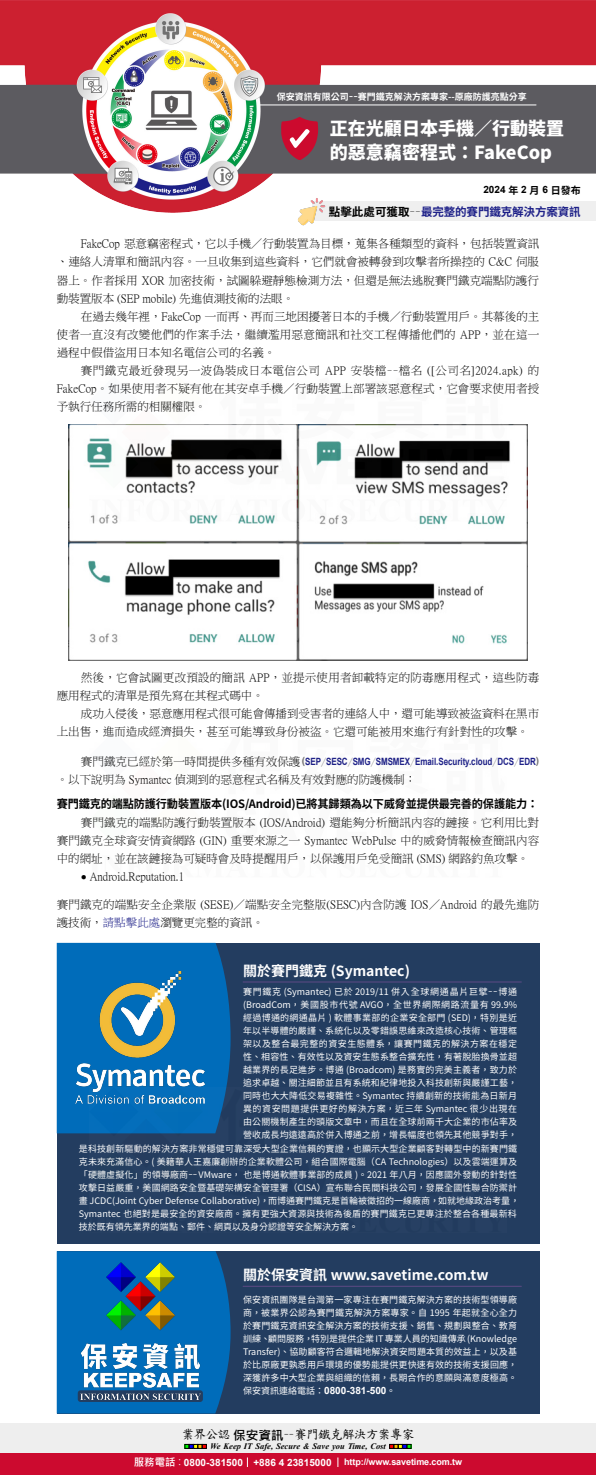
<style>
.page{position:relative;width:596px;height:1475px;background:#fff}
.page>*{position:absolute;margin:0;border:0;box-sizing:border-box;transform-origin:0 0}
.t1{font:800 18px/24px "Source Han Sans TW";color:#fff}
.t2{font:700 14px "Source Han Sans TW";color:#fff}
.t3{font:12.6px "DF Kai Shu SB Estd BF";letter-spacing:-.05em;color:#000}
.t4{font:11.5px/18px "P Ming Li U";color:#000;text-align:justify}
.t5{font:11.5px/18px "P Ming Li U";letter-spacing:.02em;color:#000}
.t6{font:700 11.5px "Source Han Sans TW";letter-spacing:-.015em;color:#000}
.t7{font:700 11.5px "Source Han Sans TW";letter-spacing:-.01em;color:#1d2088}
.t8{font:700 10px "Arial";letter-spacing:-.005em;color:#1d2088;scale:.8 1}
.t9{font:700 10px "Arial";color:#fff}
.t10{font:700 10px "Arial";color:#000}
.t11{font:9px/13px "Source Han Sans TW";letter-spacing:.015em;color:#fff;text-align:justify}
.t12{font:700 9px "Arial";letter-spacing:-.01em;color:#fff}
.t13{font:9px "Source Han Sans TW";letter-spacing:.08em;color:#fff}
.t14{font:9px "Source Han Sans TW";letter-spacing:.07em;color:#fff}
.t15{font:9px "Source Han Sans TW";letter-spacing:.035em;color:#fff}
.t16{font:9px "Source Han Sans TW";letter-spacing:.06em;color:#fff}
.t17{font:700 9px "Source Han Sans TW";color:#fff}
.t18{font:9px "Source Han Sans TW";letter-spacing:.05em;color:#fff}
.t19{font:italic 700 8.4px "Times New Roman";letter-spacing:.005em;color:#000}
.s1{font-family:"Source Han Sans TW"}
.s2{color:#000}
.s3{font-family:"P Ming Li U";font-weight:400;color:#000}
.s4{font-family:"P Ming Li U";font-weight:400;font-size:11.5px;color:#000}
.s5{color:#727171}
.s6{font-family:"Source Han Sans TW";font-weight:800;color:#727171}
.s7{font-family:"Arial";font-size:10px}
.s8{color:#1d2088}
.s9{font-family:"Source Han Sans TW";font-weight:400;font-size:9px}
.s10{font-family:"Microsoft Jheng Hei";font-weight:700}
.s11{font-family:"Microsoft Jheng Hei";font-size:10.4px}
.s12{font-family:"Microsoft Jheng Hei";font-weight:400;font-size:10.4px}
.s13{font-size:10px}
</style>
<div class="page">
<div style="left:0;top:1423px;width:595px;height:32px;background:#eee"></div>
<svg style="left:185px;top:1443px;width:21px;height:5px"></svg>
<svg style="left:389px;top:1443px;width:22px;height:5px"></svg>
<div style="left:0;top:1453px;width:595px;height:21px;background:#cc0a2f"></div>
<img style="left:0;top:0;width:595px;height:213px">
<div style="left:313px;top:201px;width:282px;height:20px;background:#efefef"></div>
<img style="left:298px;top:197px;width:27px;height:28px">
<div style="left:57px;top:942px;width:482px;height:301px;background:#233d60"></div>
<div style="left:57px;top:942px;width:173px;height:191px;background:#006cba"></div>
<hr style="left:243px;top:981px;width:278px;height:1px;background:#5e4a85">
<img style="left:76px;top:971px;width:130px;height:136px">
<div style="left:57px;top:1250px;width:482px;height:163px;background:#233d60"></div>
<svg style="left:57px;top:1250px;width:173px;height:163px;background:#066ab4"></svg>
<hr style="left:243px;top:1285px;width:278px;height:1px;background:#5e4a85">
<svg style="left:78px;top:1389px;width:125px;height:12px"></svg>
<img style="left:80px;top:1262px;width:120px;height:136px">
<hr style="left:259px;top:105px;width:276px;height:1px;background:#fff">
<svg style="left:281px;top:117px;width:37px;height:43px;background:#b3324b"></svg>
<img style="left:68px;top:424px;width:459px;height:236px">
<img style="left:89px;top:424px;width:417px;height:97px">
<img style="left:89px;top:1086px;width:141px;height:48px">
<p class="t17" style="left:277px;top:92px;width:251px">保安資訊有限公司－－賽門鐵克解決方案專家--原廠防護亮點分享</p>
<h1 class="t1" style="left:330px;top:116px;width:235px">正在光顧日本手機／行動裝置的惡意竊密程式：FakeCop</h1>
<p class="t10" style="left:483px;top:183px;width:99px">2024 <span class="s1">年</span> 2 <span class="s1">月</span> 6 <span class="s1">日發布</span></p>
<p class="t7" style="left:329px;top:205px;width:253px"><span class="s2">點擊此處可獲取</span><span class="s3">－－</span>最完整的賽門鐵克解決方案資訊</p>
<p class="t4" style="left:57px;top:235px;width:484px;text-indent:24px">FakeCop 惡意竊密程式，它以手機／行動裝置為目標，蒐集各種類型的資料，包括裝置資訊、連絡人清單和簡訊內容。一旦收集到這些資料，它們就會被轉發到攻擊者所操控的 C&amp;C 伺服器上。作者採用 XOR 加密技術，試圖躲避靜態檢測方法，但還是無法逃脫賽門鐵克端點防護行動裝置版本 (SEP mobile) 先進偵測技術的法眼。</p>
<p class="t4" style="left:57px;top:307px;width:484px;text-indent:24px">在過去幾年裡，FakeCop 一而再、再而三地困擾著日本的手機／行動裝置用戶。其幕後的主使者一直沒有改變他們的作案手法，繼續濫用惡意簡訊和社交工程傳播他們的 APP，並在這一過程中假借盜用日本知名電信公司的名義。</p>
<p class="t4" style="left:57px;top:361px;width:484px;text-indent:24px">賽門鐵克最近發現另一波偽裝成日本電信公司 APP 安裝檔－－檔名 ([公司名]2024.apk) 的FakeCop。如果使用者不疑有他在其安卓手機／行動裝置上部署該惡意程式，它會要求使用者授予執行任務所需的相關權限。</p>
<p class="t5" style="left:57px;top:668px;width:483px;text-indent:24px">然後，它會試圖更改預設的簡訊 APP，並提示使用者卸載特定的防毒應用程式，這些防毒應用程式的清單是預先寫在其程式碼中。</p>
<p class="t4" style="left:57px;top:704px;width:483px;line-height:18.3px;text-indent:24px">成功入侵後，惡意應用程式很可能會傳播到受害者的連絡人中，還可能導致被盜資料在黑市上出售，進而造成經濟損失，甚至可能導致身份被盜。它還可能被用來進行有針對性的攻擊。</p>
<p class="t8" style="left:81px;top:754px;width:574px"><span class="s4">賽門鐵克已經於第一時間提供多種有效保護</span><span class="s5">(</span>SEP<span class="s6">／</span>SESC<span class="s6">／</span>SMG<span class="s6">／</span>SMSMEX<span class="s6">／</span>Email.Security.cloud<span class="s6">／</span>DCS<span class="s6">／</span>EDR<span class="s5">)</span></p>
<p class="t4" style="left:57px;top:770px;width:361px">。以下說明為 Symantec 偵測到的惡意程式名稱及有效對應的防護機制：</p>
<p class="t6" style="left:57px;top:797px;width:482px">賽門鐵克的端點防護行動裝置版本(IOS/Android)已將其歸類為以下威脅並提供最完善的保護能力：</p>
<p class="t4" style="left:57px;top:813px;width:484px;text-indent:24px">賽門鐵克的端點防護行動裝置版本 (IOS/Android) 還能夠分析簡訊內容的鏈接。它利用比對賽門鐵克全球資安情資網路 (GIN) 重要來源之一 Symantec WebPulse 中的威脅情報檢查簡訊內容中的網址，並在該鏈接為可疑時會及時提醒用戶，以保護用戶免受簡訊 (SMS) 網路釣魚攻擊。</p>
<p class="t4" style="left:81px;top:867px;width:105px"><span class="s7">●</span> Android.Reputation.1</p>
<p class="t4" style="left:57px;top:895px;width:483px">賽門鐵克的端點安全企業版 (SESE)／端點安全完整版(SESC)內含防護 IOS／Android 的最先進防護技術，<span class="s8">請點擊此處</span>瀏覽更完整的資訊。</p>
<h2 class="t2" style="left:243px;top:962px;width:168px">關於賽門鐵克 (Symantec)</h2>
<p class="t13" style="left:243px;top:986px;width:275px">賽門鐵克 (Symantec) 已於 2019/11 併入全球網通晶片巨擘－－博通</p>
<p class="t14" style="left:243px;top:999px;width:275px">(BroadCom，美國股市代號 AVGO，全世界網際網路流量有 99.9%</p>
<p class="t15" style="left:243px;top:1012px;width:275px">經過博通的網通晶片 ) 軟體事業部的企業安全部門 (SED)，特別是近</p>
<p class="t11" style="left:243px;top:1024px;width:275px">年以半導體的嚴謹、系統化以及零錯誤思維來改造核心技術、管理框</p>
<p class="t18" style="left:243px;top:1038px;width:275px">架以及整合最完整的資安生態體系，讓賽門鐵克的解決方案在穩定</p>
<p class="t11" style="left:243px;top:1050px;width:275px">性、相容性、有效性以及資安生態系整合擴充性，有著脫胎換骨並超</p>
<p class="t11" style="left:243px;top:1063px;width:275px">越業界的長足進步。博通 (Broadcom) 是務實的完美主義者，致力於</p>
<p class="t11" style="left:243px;top:1076px;width:275px">追求卓越、關注細節並且有系統和紀律地投入科技創新與嚴謹工藝，</p>
<p class="t11" style="left:243px;top:1089px;width:275px">同時也大大降低交易複雜性。Symantec 持續創新的技術能為日新月</p>
<p class="t16" style="left:243px;top:1103px;width:275px">異的資安問題提供更好的解決方案，近三年 Symantec 很少出現在</p>
<p class="t11" style="left:243px;top:1115px;width:275px">由公關機制產生的頭版文章中，而且在全球前兩千大企業的市佔率及</p>
<p class="t11" style="left:243px;top:1128px;width:275px">營收成長均遠遠高於併入博通之前，增長幅度也領先其他競爭對手，</p>
<p class="t11" style="left:79px;top:1142px;width:439px">是科技創新驅動的解決方案非常穩健可靠深受大型企業信賴的實證，也顯示大型企業顧客對轉型中的新賽門鐵</p>
<p class="t11" style="left:79px;top:1155px;width:439px">克未來充滿信心。( 美籍華人王嘉廉創辦的企業軟體公司，組合國際電腦（CA Technologies）以及雲端運算及</p>
<p class="t11" style="left:79px;top:1168px;width:439px">「硬體虛擬化」的領導廠商－－ VMware， 也是博通軟體事業部的成員 )。2021 年八月，因應國外發動的針對性</p>
<p class="t11" style="left:79px;top:1181px;width:439px">攻擊日益嚴重，美國網路安全暨基礎架構安全管理署（CISA）宣布聯合民間科技公司，發展全國性聯合防禦計</p>
<p class="t11" style="left:79px;top:1194px;width:441px">畫 JCDC(Joint Cyber Defense Collaborative)，而博通賽門鐵克是首輪被徵招的一線廠商，如就地緣政治考量，</p>
<p class="t11" style="left:79px;top:1207px;width:439px">Symantec 也絕對是最安全的資安廠商。擁有更強大資源與技術為後盾的賽門鐵克已更專注於整合各種最新科</p>
<p class="t11" style="left:79px;top:1220px;width:281px">技於既有領先業界的端點、郵件、網頁以及身分認證等安全解決方案。</p>
<h2 class="t2" style="left:243px;top:1266px;width:247px">關於保安資訊 www.savetime.com.tw</h2>
<p class="t11" style="left:243px;top:1292px;width:275px">保安資訊團隊是台灣第一家專注在賽門鐵克解決方案的技術型領導廠商，被業界公認為賽門鐵克解決方案專家。自 1995 年起就全心全力於賽門鐵克資訊安全解決方案的技術支援、銷售、規劃與整合、教育訓練、顧問服務，特別是提供企業 IT 專業人員的知識傳承 (Knowledge Transfer)、協助顧客符合邏輯地解決資安問題本質的效益上，以及基於比原廠更孰悉用戶環境的優勢能提供更快速有效的技術支援回應，深獲許多中大型企業與組織的信賴，長期合作的意願與滿意度極高。</p>
<p class="t9" style="left:243px;top:1383px;width:154px"><span class="s9">保安資訊連絡電話：</span>0800-381-500<span class="s9">。</span></p>
<h3 class="t3" style="left:181px;top:1427px;width:234px">業界公認<span class="s10">保安資訊</span>－－賽門鐵克解決方案專家</h3>
<p class="t19" style="left:210px;top:1440px;width:177px">We Keep IT Safe, Secure &amp; Save you Time, Cost</p>
<p class="t12" style="left:134px;top:1455px;width:330px"><span class="s11">服務電話</span><span class="s12">：</span><span class="s13">0800-381500 +886 4 23815000</span> http://www.savetime.com.tw</p>
</div>
